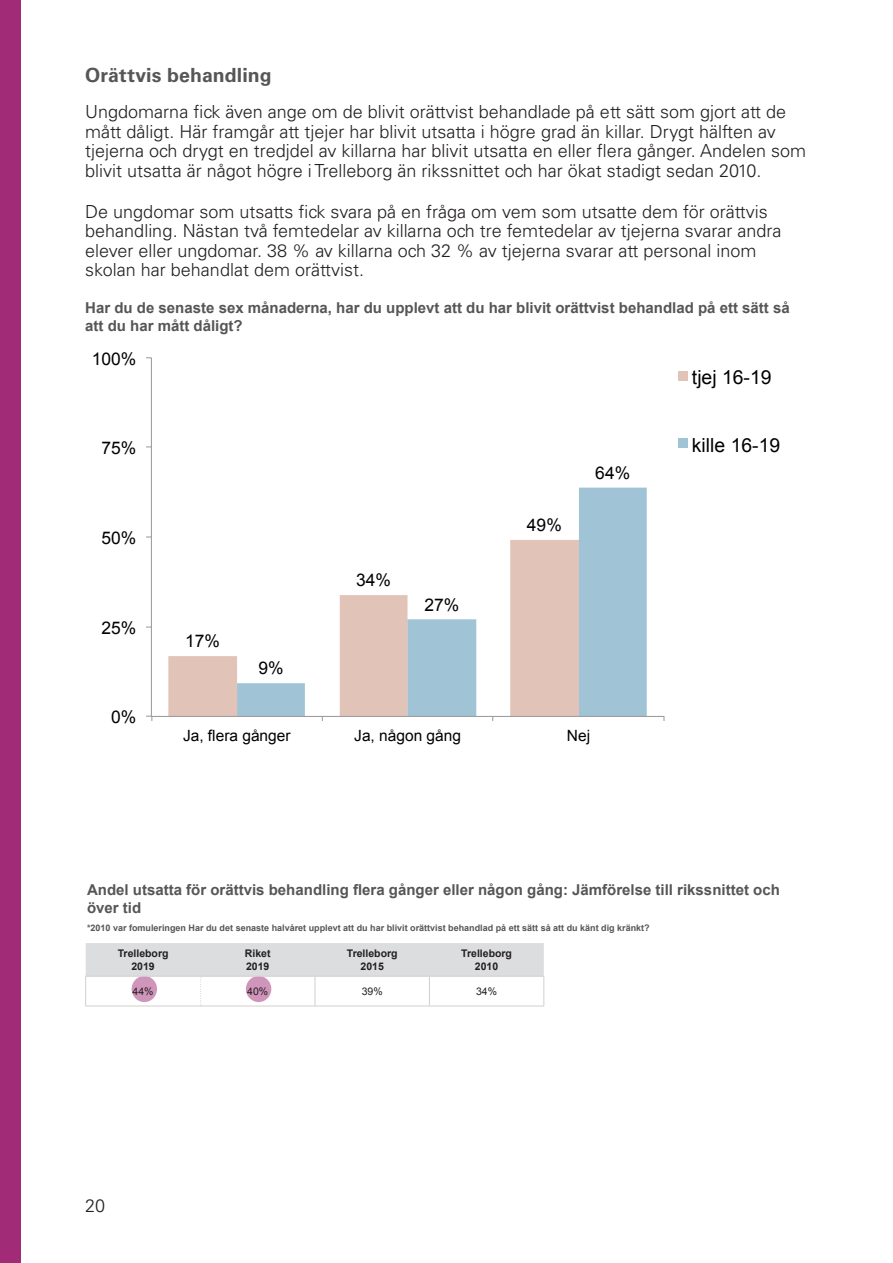
<style>
.page{position:relative;width:893px;height:1263px;background:#fff}
.page>*{position:absolute;margin:0;border:0;box-sizing:border-box;transform-origin:0 0}
.Kapitelrubrik_ej_toc{font:700 19.5px "Univers LT Std";letter-spacing:.005em;color:#565655}
.t1{font:19.35px "Arial";color:#000}
.Brödtext{font:300 18px/19.5px "Univers LT Std";color:#231f20}
.t2{font:17.4px "Arial";color:#000}
.t3{font:15.45px "Arial";color:#000}
.Bildtext{font:700 15px/18px "Arial";color:#565655}
.Tabellrubrik_C{font:700 10.5px "Arial";color:#231f20}
.Tabelltext_C{font:10.5px "Arial";color:#231f20}
.Bildtext-2{font:700 9px "Arial";color:#565655}
</style>
<div class="page">
<div style="left:0;top:0;width:20px;height:1263px;background:#a12b76"></div>
<div style="left:168px;top:656px;width:69px;height:60px;background:#e1c4b7"></div>
<svg style="left:237px;top:488px;width:410px;height:228px"></svg>
<hr style="left:151px;top:358px;width:1px;height:358px;background:#979797">
<hr style="left:151px;top:716px;width:513px;height:1px;background:#979797">
<div style="left:678px;top:371px;width:10px;height:10px;background:#e1c4b7"></div>
<div style="left:678px;top:438px;width:10px;height:10px;background:#a0c3d5"></div>
<svg style="left:85px;top:943px;width:459px;height:63px"></svg>
<p class="Kapitelrubrik_ej_toc" style="left:85px;top:63px;width:188px">Orättvis behandling</p>
<p class="Brödtext" style="left:85px;top:102px;width:722px">Ungdomarna fick även ange om de blivit orättvist behandlade på ett sätt som gjort att de mått dåligt. Här framgår att tjejer har blivit utsatta i högre grad än killar. Drygt hälften av tjejerna och drygt en tredjdel av killarna har blivit utsatta en eller flera gånger. Andelen som blivit utsatta är något högre i Trelleborg än rikssnittet och har ökat stadigt sedan 2010.</p>
<p class="Brödtext" style="left:85px;top:202px;width:698px">De ungdomar som utsatts fick svara på en fråga om vem som utsatte dem för orättvis behandling. Nästan två femtedelar av killarna och tre femtedelar av tjejerna svarar andra elever eller ungdomar. 38 % av killarna och 32 % av tjejerna svarar att personal inom skolan har behandlat dem orättvist.</p>
<p class="Bildtext" style="left:85px;top:299px;width:706px">Har du de senaste sex månaderna, har du upplevt att du har blivit orättvist behandlad på ett sätt så att du har mått dåligt?</p>
<p class="t2" style="left:92px;top:347px;width:46px">100%</p>
<p class="t2" style="left:102px;top:437px;width:36px">75%</p>
<p class="t2" style="left:102px;top:526px;width:36px">50%</p>
<p class="t2" style="left:102px;top:616px;width:36px">25%</p>
<p class="t2" style="left:111px;top:706px;width:27px">0%</p>
<p class="t2" style="left:185px;top:630px;width:36px">17%</p>
<p class="t2" style="left:258px;top:657px;width:27px">9%</p>
<p class="t2" style="left:356px;top:568px;width:36px">34%</p>
<p class="t2" style="left:424px;top:593px;width:36px">27%</p>
<p class="t2" style="left:527px;top:513px;width:36px">49%</p>
<p class="t2" style="left:595px;top:461px;width:36px">64%</p>
<p class="t3" style="left:183px;top:726px;width:109px">Ja, flera gånger</p>
<p class="t3" style="left:354px;top:726px;width:108px">Ja, någon gång</p>
<p class="t3" style="left:567px;top:726px;width:25px">Nej</p>
<p class="t1" style="left:692px;top:365px;width:81px">tjej 16-19</p>
<p class="t1" style="left:692px;top:432px;width:90px">kille 16-19</p>
<p class="Bildtext" style="left:87px;top:882px;width:694px">Andel utsatta för orättvis behandling flera gånger eller någon gång: Jämförelse till rikssnittet och över tid</p>
<p class="Bildtext-2" style="left:87px;top:922px;width:564px">*2010 var fomuleringen Har du det senaste halvåret upplevt att du har blivit orättvist behandlad på ett sätt så att du känt dig kränkt?</p>
<p class="Tabellrubrik_C" style="left:118px;top:946px;width:52px">Trelleborg</p>
<p class="Tabellrubrik_C" style="left:131px;top:959px;width:25px">2019</p>
<p class="Tabellrubrik_C" style="left:347px;top:946px;width:52px">Trelleborg</p>
<p class="Tabellrubrik_C" style="left:361px;top:959px;width:25px">2015</p>
<p class="Tabellrubrik_C" style="left:461px;top:946px;width:52px">Trelleborg</p>
<p class="Tabellrubrik_C" style="left:475px;top:959px;width:25px">2010</p>
<p class="Tabellrubrik_C" style="left:245px;top:946px;width:27px">Riket</p>
<p class="Tabellrubrik_C" style="left:246px;top:959px;width:25px">2019</p>
<p class="Tabelltext_C" style="left:133px;top:984px;width:23px">44%</p>
<p class="Tabelltext_C" style="left:247px;top:984px;width:23px">40%</p>
<p class="Tabelltext_C" style="left:362px;top:984px;width:23px">39%</p>
<p class="Tabelltext_C" style="left:476px;top:984px;width:23px">34%</p>
<p class="Brödtext" style="left:85px;top:1196px;width:22px">20</p>
</div>
